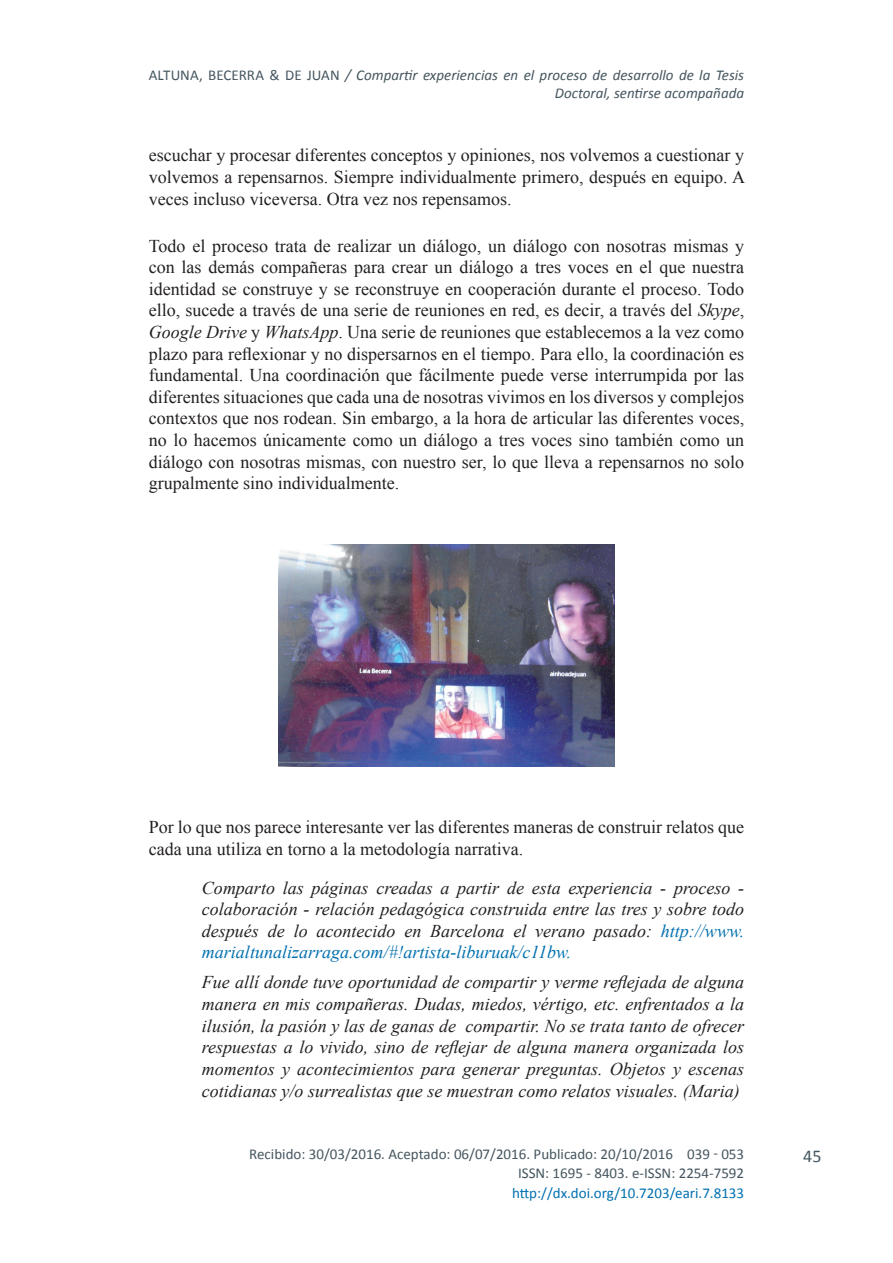
<style>
.page{position:relative;width:893px;height:1263px;background:#fff}
.page>*{position:absolute;margin:0;border:0;box-sizing:border-box;transform-origin:0 0}
.t1{font:18px/21.6px "Times New Roman";color:#231f20;text-align:justify}
.t2{font:italic 18px/21.6px "Times New Roman";color:#231f20;text-align:justify}
.t3{font:18px "Calibri";color:#45555f}
.t4{font:italic 15px/18px "Calibri";color:#45555f;text-align:right}
.t5{font:15px "Calibri";color:#45555f}
.t6{font:15px "Calibri";color:#0070af}
.s1{font-style:normal}
.s2{font-style:italic}
.s3{color:#0070af}
</style>
<div class="page">
<img style="left:279px;top:544px;width:335px;height:223px">
<p class="t4" style="left:149px;top:65px;width:597px"><span class="s1">ALTUNA, BECERRA &amp; DE JUAN</span> / Compartir experiencias en el proceso de desarrollo de la Tesis<br>Doctoral, sentirse acompañada</p>
<p class="t1" style="left:149px;top:144px;width:598px">escuchar y procesar diferentes conceptos y opiniones, nos volvemos a cuestionar y volvemos a repensarnos. Siempre individualmente primero, después en equipo. A veces incluso viceversa. Otra vez nos repensamos.</p>
<p class="t1" style="left:149px;top:235px;width:597px">Todo el proceso trata de realizar un diálogo, un diálogo con nosotras mismas y con las demás compañeras para crear un diálogo a tres voces en el que nuestra identidad se construye y se reconstruye en cooperación durante el proceso. Todo ello, sucede a través de una serie de reuniones en red, es decir, a través del <span class="s2">Skype</span>, <span class="s2">Google Drive</span> y <span class="s2">WhatsApp</span>. Una serie de reuniones que establecemos a la vez como plazo para reflexionar y no dispersarnos en el tiempo. Para ello, la coordinación es fundamental. Una coordinación que fácilmente puede verse interrumpida por las diferentes situaciones que cada una de nosotras vivimos en los diversos y complejos contextos que nos rodean. Sin embargo, a la hora de articular las diferentes voces, no lo hacemos únicamente como un diálogo a tres voces sino también como un diálogo con nosotras mismas, con nuestro ser, lo que lleva a repensarnos no solo grupalmente sino individualmente.</p>
<p class="t1" style="left:149px;top:816px;width:597px">Por lo que nos parece interesante ver las diferentes maneras de construir relatos que cada una utiliza en torno a la metodología narrativa.</p>
<p class="t2" style="left:202px;top:876px;width:544px">Comparto las páginas creadas a partir de esta experiencia - proceso - colaboración - relación pedagógica construida entre las tres y sobre todo después de lo acontecido en Barcelona el verano pasado: <span class="s3">http://www. marialtunalizarraga.com/#!artista-liburuak/c11bw.</span></p>
<p class="t2" style="left:202px;top:971px;width:544px">Fue allí donde tuve oportunidad de compartir y verme reflejada de alguna manera en mis compañeras. Dudas, miedos, vértigo, etc. enfrentados a la ilusión, la pasión y las de ganas de compartir. No se trata tanto de ofrecer respuestas a lo vivido, sino de reflejar de alguna manera organizada los momentos y acontecimientos para generar preguntas. Objetos y escenas cotidianas y/o surrealistas que se muestran como relatos visuales. (Maria)</p>
<p class="t5" style="left:249px;top:1145px;width:425px">Recibido: 30/03/2016. Aceptado: 06/07/2016. Publicado: 20/10/2016</p>
<p class="t5" style="left:687px;top:1145px;width:58px">039 - 053</p>
<p class="t6" style="left:512px;top:1183px;width:234px">http://dx.doi.org/10.7203/eari.7.8133</p>
<p class="t5" style="left:518px;top:1163px;width:228px">ISSN: 1695 - 8403. e-ISSN: 2254-7592</p>
<p class="t3" style="left:803px;top:1144px;width:20px">45</p>
</div>
